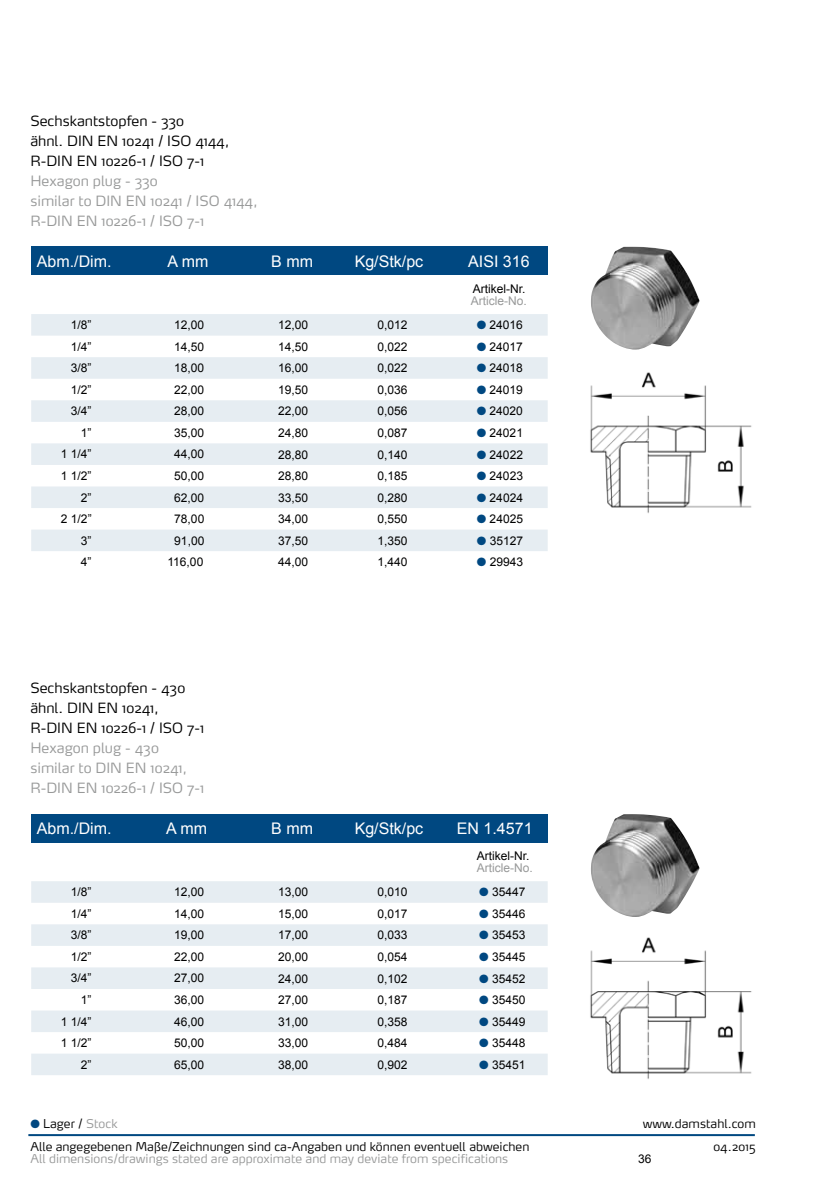
<style>
.page{position:relative;width:840px;height:1191px;background:#fff}
.page>*{position:absolute;margin:0;border:0;box-sizing:border-box;transform-origin:0 0}
.t1{font:16px "Arial";color:#fff}
.t2{font:300 14px/20px "Max Pro";color:#000}
.t3{font:300 14px/20px "Max Pro";color:#989999}
.t4{font:12px "Arial";color:#000}
.t5{font:300 12px "Max Pro";color:#000}
.t6{font:300 12px "Max Pro";color:#989999}
.t7{font:12px "Arial";color:#989999}
.s1{color:#004881}
.s2{color:#989999}
</style>
<div class="page">
<hr style="left:28px;top:1134px;width:726px;height:2px;background:#004881">
<div style="left:31px;top:247px;width:516px;height:28px;background:#004881"></div>
<svg style="left:31px;top:314px;width:516px;height:237px;fill:#e6edf2"></svg>
<img style="left:591px;top:247px;width:108px;height:103px">
<img style="left:590px;top:372px;width:162px;height:141px">
<div style="left:31px;top:814px;width:516px;height:28px;background:#004881"></div>
<svg style="left:31px;top:881px;width:516px;height:194px;fill:#e6edf2"></svg>
<img style="left:591px;top:814px;width:108px;height:103px">
<img style="left:590px;top:937px;width:162px;height:142px">
<p class="t2" style="left:30px;top:111px;width:200px">Sechskantstopfen - 330<br>ähnl. DIN EN 10241 / ISO 4144,<br>R-DIN EN 10226-1 / ISO 7-1</p>
<p class="t3" style="left:30px;top:171px;width:229px">Hexagon plug - 330<br>similar to DIN EN 10241 / ISO 4144,<br>R-DIN EN 10226-1 / ISO 7-1</p>
<h1 class="t1" style="left:37px;top:251px;width:76px">Abm./Dim.</h1>
<h1 class="t1" style="left:167px;top:251px;width:42px">A mm</h1>
<h1 class="t1" style="left:271px;top:251px;width:43px">B mm</h1>
<h1 class="t1" style="left:354px;top:251px;width:70px">Kg/Stk/pc</h1>
<h1 class="t1" style="left:468px;top:251px;width:63px">AISI 316</h1>
<p class="t4" style="left:472px;top:281px;width:54px">Artikel-Nr.</p>
<p class="t7" style="left:470px;top:293px;width:58px">Article-No.</p>
<p class="t4" style="left:71px;top:317px;width:22px">1/8”</p>
<p class="t4" style="left:174px;top:317px;width:32px">12,00</p>
<p class="t4" style="left:278px;top:317px;width:32px">12,00</p>
<p class="t4" style="left:377px;top:317px;width:32px">0,012</p>
<p class="t4" style="left:476px;top:317px;width:48px"><span class="s1">●</span> 24016</p>
<p class="t4" style="left:71px;top:338px;width:22px">1/4”</p>
<p class="t4" style="left:174px;top:338px;width:32px">14,50</p>
<p class="t4" style="left:278px;top:339px;width:32px">14,50</p>
<p class="t4" style="left:377px;top:339px;width:32px">0,022</p>
<p class="t4" style="left:476px;top:339px;width:48px"><span class="s1">●</span> 24017</p>
<p class="t4" style="left:71px;top:360px;width:22px">3/8”</p>
<p class="t4" style="left:174px;top:360px;width:32px">18,00</p>
<p class="t4" style="left:278px;top:360px;width:32px">16,00</p>
<p class="t4" style="left:377px;top:360px;width:32px">0,022</p>
<p class="t4" style="left:476px;top:360px;width:48px"><span class="s1">●</span> 24018</p>
<p class="t4" style="left:71px;top:382px;width:22px">1/2”</p>
<p class="t4" style="left:174px;top:382px;width:32px">22,00</p>
<p class="t4" style="left:278px;top:382px;width:32px">19,50</p>
<p class="t4" style="left:377px;top:382px;width:32px">0,036</p>
<p class="t4" style="left:476px;top:382px;width:48px"><span class="s1">●</span> 24019</p>
<p class="t4" style="left:71px;top:403px;width:22px">3/4”</p>
<p class="t4" style="left:174px;top:403px;width:32px">28,00</p>
<p class="t4" style="left:278px;top:403px;width:32px">22,00</p>
<p class="t4" style="left:377px;top:403px;width:32px">0,056</p>
<p class="t4" style="left:476px;top:403px;width:48px"><span class="s1">●</span> 24020</p>
<p class="t4" style="left:81px;top:425px;width:12px">1”</p>
<p class="t4" style="left:174px;top:425px;width:32px">35,00</p>
<p class="t4" style="left:278px;top:425px;width:32px">24,80</p>
<p class="t4" style="left:377px;top:425px;width:32px">0,087</p>
<p class="t4" style="left:476px;top:425px;width:48px"><span class="s1">●</span> 24021</p>
<p class="t4" style="left:61px;top:446px;width:32px">1 1/4”</p>
<p class="t4" style="left:174px;top:446px;width:32px">44,00</p>
<p class="t4" style="left:278px;top:446px;width:32px">28,80</p>
<p class="t4" style="left:377px;top:446px;width:32px">0,140</p>
<p class="t4" style="left:476px;top:446px;width:48px"><span class="s1">●</span> 24022</p>
<p class="t4" style="left:61px;top:468px;width:32px">1 1/2”</p>
<p class="t4" style="left:174px;top:468px;width:32px">50,00</p>
<p class="t4" style="left:278px;top:468px;width:32px">28,80</p>
<p class="t4" style="left:377px;top:468px;width:32px">0,185</p>
<p class="t4" style="left:476px;top:468px;width:48px"><span class="s1">●</span> 24023</p>
<p class="t4" style="left:81px;top:489px;width:12px">2”</p>
<p class="t4" style="left:174px;top:489px;width:32px">62,00</p>
<p class="t4" style="left:278px;top:489px;width:32px">33,50</p>
<p class="t4" style="left:377px;top:489px;width:32px">0,280</p>
<p class="t4" style="left:476px;top:489px;width:48px"><span class="s1">●</span> 24024</p>
<p class="t4" style="left:61px;top:511px;width:32px">2 1/2”</p>
<p class="t4" style="left:174px;top:511px;width:32px">78,00</p>
<p class="t4" style="left:278px;top:511px;width:32px">34,00</p>
<p class="t4" style="left:377px;top:511px;width:32px">0,550</p>
<p class="t4" style="left:476px;top:511px;width:48px"><span class="s1">●</span> 24025</p>
<p class="t4" style="left:81px;top:532px;width:12px">3”</p>
<p class="t4" style="left:174px;top:532px;width:32px">91,00</p>
<p class="t4" style="left:278px;top:532px;width:32px">37,50</p>
<p class="t4" style="left:377px;top:532px;width:32px">1,350</p>
<p class="t4" style="left:476px;top:532px;width:48px"><span class="s1">●</span> 35127</p>
<p class="t4" style="left:81px;top:554px;width:12px">4”</p>
<p class="t4" style="left:167px;top:554px;width:37px">116,00</p>
<p class="t4" style="left:278px;top:554px;width:32px">44,00</p>
<p class="t4" style="left:377px;top:554px;width:32px">1,440</p>
<p class="t4" style="left:476px;top:554px;width:48px"><span class="s1">●</span> 29943</p>
<p class="t2" style="left:30px;top:678px;width:175px">Sechskantstopfen - 430 ähnl. DIN EN 10241,<br>R-DIN EN 10226-1 / ISO 7-1</p>
<p class="t3" style="left:30px;top:738px;width:175px">Hexagon plug - 430 similar to DIN EN 10241,<br>R-DIN EN 10226-1 / ISO 7-1</p>
<h1 class="t1" style="left:37px;top:818px;width:76px">Abm./Dim.</h1>
<h1 class="t1" style="left:166px;top:818px;width:42px">A mm</h1>
<h1 class="t1" style="left:271px;top:818px;width:43px">B mm</h1>
<h1 class="t1" style="left:354px;top:818px;width:70px">Kg/Stk/pc</h1>
<h1 class="t1" style="left:456px;top:818px;width:77px">EN 1.4571</h1>
<p class="t4" style="left:476px;top:848px;width:54px">Artikel-Nr.</p>
<p class="t7" style="left:476px;top:860px;width:58px">Article-No.</p>
<p class="t4" style="left:71px;top:884px;width:22px">1/8”</p>
<p class="t4" style="left:174px;top:884px;width:32px">12,00</p>
<p class="t4" style="left:278px;top:884px;width:32px">13,00</p>
<p class="t4" style="left:377px;top:884px;width:32px">0,010</p>
<p class="t4" style="left:479px;top:884px;width:48px"><span class="s1">●</span> 35447</p>
<p class="t4" style="left:71px;top:905px;width:22px">1/4”</p>
<p class="t4" style="left:174px;top:905px;width:32px">14,00</p>
<p class="t4" style="left:278px;top:905px;width:32px">15,00</p>
<p class="t4" style="left:377px;top:905px;width:32px">0,017</p>
<p class="t4" style="left:479px;top:905px;width:48px"><span class="s1">●</span> 35446</p>
<p class="t4" style="left:71px;top:927px;width:22px">3/8”</p>
<p class="t4" style="left:174px;top:927px;width:32px">19,00</p>
<p class="t4" style="left:278px;top:927px;width:32px">17,00</p>
<p class="t4" style="left:377px;top:927px;width:32px">0,033</p>
<p class="t4" style="left:479px;top:927px;width:48px"><span class="s1">●</span> 35453</p>
<p class="t4" style="left:71px;top:949px;width:22px">1/2”</p>
<p class="t4" style="left:174px;top:949px;width:32px">22,00</p>
<p class="t4" style="left:278px;top:949px;width:32px">20,00</p>
<p class="t4" style="left:377px;top:949px;width:32px">0,054</p>
<p class="t4" style="left:479px;top:949px;width:48px"><span class="s1">●</span> 35445</p>
<p class="t4" style="left:71px;top:970px;width:22px">3/4”</p>
<p class="t4" style="left:174px;top:970px;width:32px">27,00</p>
<p class="t4" style="left:278px;top:970px;width:32px">24,00</p>
<p class="t4" style="left:377px;top:970px;width:32px">0,102</p>
<p class="t4" style="left:479px;top:970px;width:48px"><span class="s1">●</span> 35452</p>
<p class="t4" style="left:81px;top:992px;width:12px">1”</p>
<p class="t4" style="left:174px;top:992px;width:32px">36,00</p>
<p class="t4" style="left:278px;top:992px;width:32px">27,00</p>
<p class="t4" style="left:377px;top:992px;width:32px">0,187</p>
<p class="t4" style="left:479px;top:992px;width:48px"><span class="s1">●</span> 35450</p>
<p class="t4" style="left:61px;top:1013px;width:32px">1 1/4”</p>
<p class="t4" style="left:174px;top:1013px;width:32px">46,00</p>
<p class="t4" style="left:278px;top:1013px;width:32px">31,00</p>
<p class="t4" style="left:377px;top:1013px;width:32px">0,358</p>
<p class="t4" style="left:479px;top:1013px;width:48px"><span class="s1">●</span> 35449</p>
<p class="t4" style="left:61px;top:1035px;width:32px">1 1/2”</p>
<p class="t4" style="left:174px;top:1035px;width:32px">50,00</p>
<p class="t4" style="left:278px;top:1035px;width:32px">33,00</p>
<p class="t4" style="left:377px;top:1035px;width:32px">0,484</p>
<p class="t4" style="left:479px;top:1035px;width:48px"><span class="s1">●</span> 35448</p>
<p class="t4" style="left:81px;top:1056px;width:12px">2”</p>
<p class="t4" style="left:174px;top:1056px;width:32px">65,00</p>
<p class="t4" style="left:278px;top:1056px;width:32px">38,00</p>
<p class="t4" style="left:377px;top:1056px;width:32px">0,902</p>
<p class="t4" style="left:479px;top:1056px;width:48px"><span class="s1">●</span> 35451</p>
<p class="t5" style="left:30px;top:1116px;width:89px"><span class="s1">●</span> Lager / <span class="s2">Stock</span></p>
<p class="t5" style="left:642px;top:1116px;width:114px">www.damstahl.com</p>
<p class="t5" style="left:30px;top:1138px;width:500px">Alle angegebenen Maße/Zeichnungen sind ca-Angaben und können eventuell abweichen</p>
<p class="t6" style="left:30px;top:1150px;width:479px">All dimensions/drawings stated are approximate and may deviate from specifications</p>
<p class="t5" style="left:713px;top:1138px;width:44px">04.2015</p>
<p class="t4" style="left:638px;top:1150px;width:15px">36</p>
</div>
